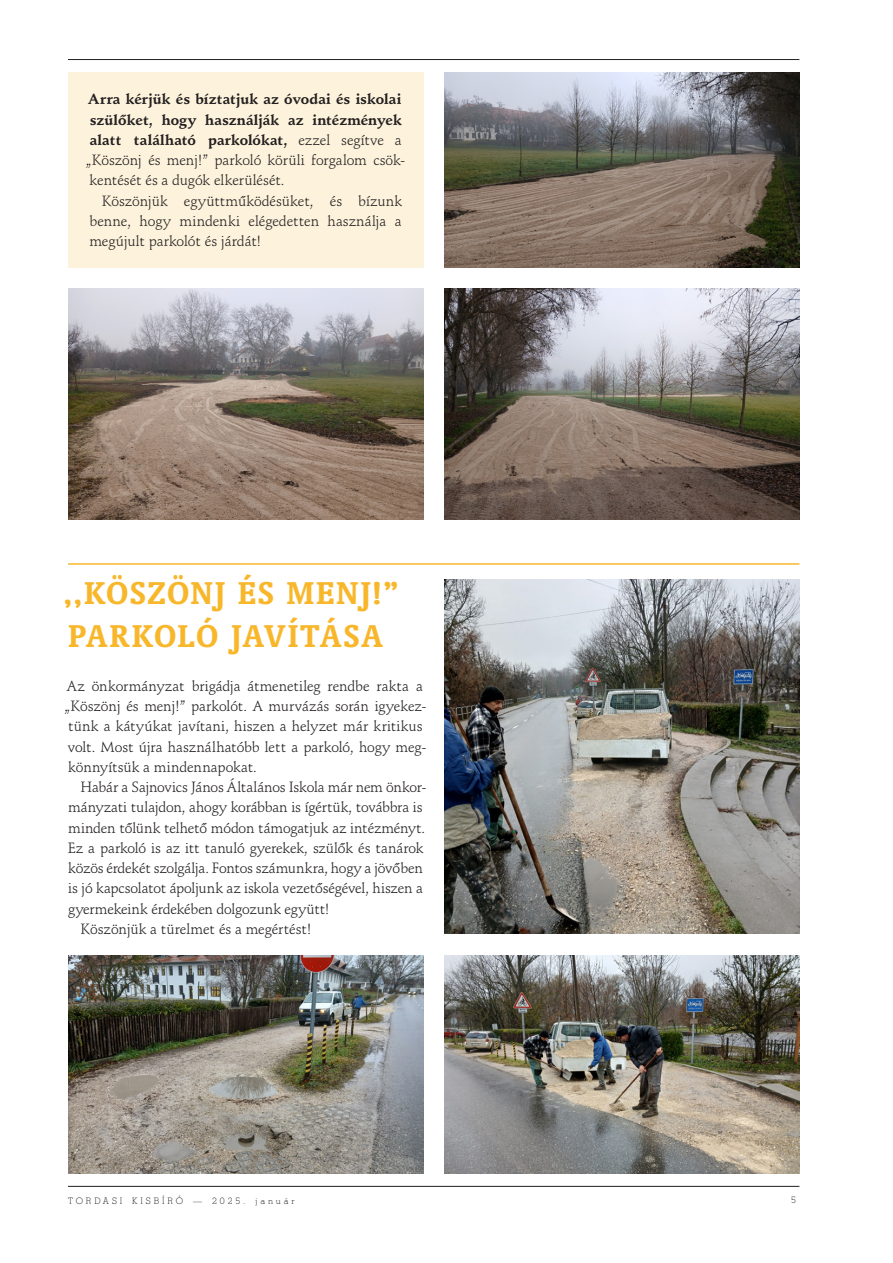
<style>
.page{position:relative;width:893px;height:1263px;background:#fff}
.page>*{position:absolute;margin:0;border:0;box-sizing:border-box;transform-origin:0 0}
.t1{font:700 36px/43.2px "Oranda PFL";letter-spacing:.055em;color:#f8b72b}
.t2{font:14.55px/20.2px "Schneidler PFL";letter-spacing:-.01em;color:#231f20}
.t3{font:700 14.55px/20.2px "Schneidler PFL";letter-spacing:.005em;color:#231f20}
.t4{font:9px "Stymie Lt PFL";letter-spacing:.315em;color:#231f20}
.s1{font-weight:400}
</style>
<div class="page">
<hr style="left:68px;top:1186px;width:731px;height:1px;background:#231f20">
<hr style="left:68px;top:59px;width:731px;height:1px;background:#231f20">
<hr style="left:68px;top:563px;width:731px;height:2px;background:#f8b72b">
<img style="left:444px;top:579px;width:355px;height:355px">
<img style="left:444px;top:955px;width:355px;height:219px">
<img style="left:68px;top:955px;width:355px;height:219px">
<img style="left:444px;top:72px;width:355px;height:195px">
<img style="left:68px;top:289px;width:355px;height:231px">
<img style="left:444px;top:289px;width:355px;height:231px">
<div style="left:68px;top:72px;width:355px;height:195px;background:#fdf3dc"></div>
<p class="t3" style="left:86px;top:89px;width:321px">Arra kérjük és bíztatjuk az óvodai és iskolai szülőket, hogy használják az intézmények alatt található parkolókat, <span class="s1">ezzel segítve a „Köszönj és menj!” parkoló körüli forgalom csök&shy;kentését és a dugók elkerülését.</span></p>
<p class="t2" style="left:89px;top:191px;width:314px;text-align:justify;text-indent:12px">Köszönjük együttműködésüket, és bízunk benne, hogy mindenki elégedetten használja a megújult parkolót és járdát!</p>
<h1 class="t1" style="left:64px;top:570px;width:336px">,,KÖSZÖNJ ÉS MENJ!”<br>PARKOLÓ JAVÍTÁSA</h1>
<p class="t2" style="left:64px;top:676px;width:363px">Az önkormányzat brigádja átmenetileg rendbe rakta a „Köszönj és menj!” parkolót. A murvázás során igyekez&shy;tünk a kátyúkat javítani, hiszen a helyzet már kritikus volt. Most újra használhatóbb lett a parkoló, hogy meg&shy;könnyítsük a mindennapokat.</p>
<p class="t2" style="left:81px;top:777px;width:347px">Habár a Sajnovics János Általános Iskola már nem önkor-</p>
<p class="t2" style="left:68px;top:797px;width:356px">mányzati tulajdon, ahogy korábban is ígértük, továbbra is</p>
<p class="t2" style="left:68px;top:817px;width:359px">minden tőlünk telhető módon támogatjuk az intézményt.</p>
<p class="t2" style="left:68px;top:838px;width:357px">Ez a parkoló is az itt tanuló gyerekek, szülők és tanárok</p>
<p class="t2" style="left:68px;top:858px;width:356px">közös érdekét szolgálja. Fontos számunkra, hogy a jövőben</p>
<p class="t2" style="left:68px;top:878px;width:356px">is jó kapcsolatot ápoljunk az iskola vezetőségével, hiszen a</p>
<p class="t2" style="left:68px;top:898px;width:263px">gyermekeink érdekében dolgozunk együtt!</p>
<p class="t2" style="left:81px;top:919px;width:232px">Köszönjük a türelmet és a megértést!</p>
<p class="t4" style="left:68px;top:1195px;width:228px">TORDASI KISBÍRÓ — 2025. január</p>
<p class="t4" style="left:791px;top:1195px;width:6px">5</p>
</div>
